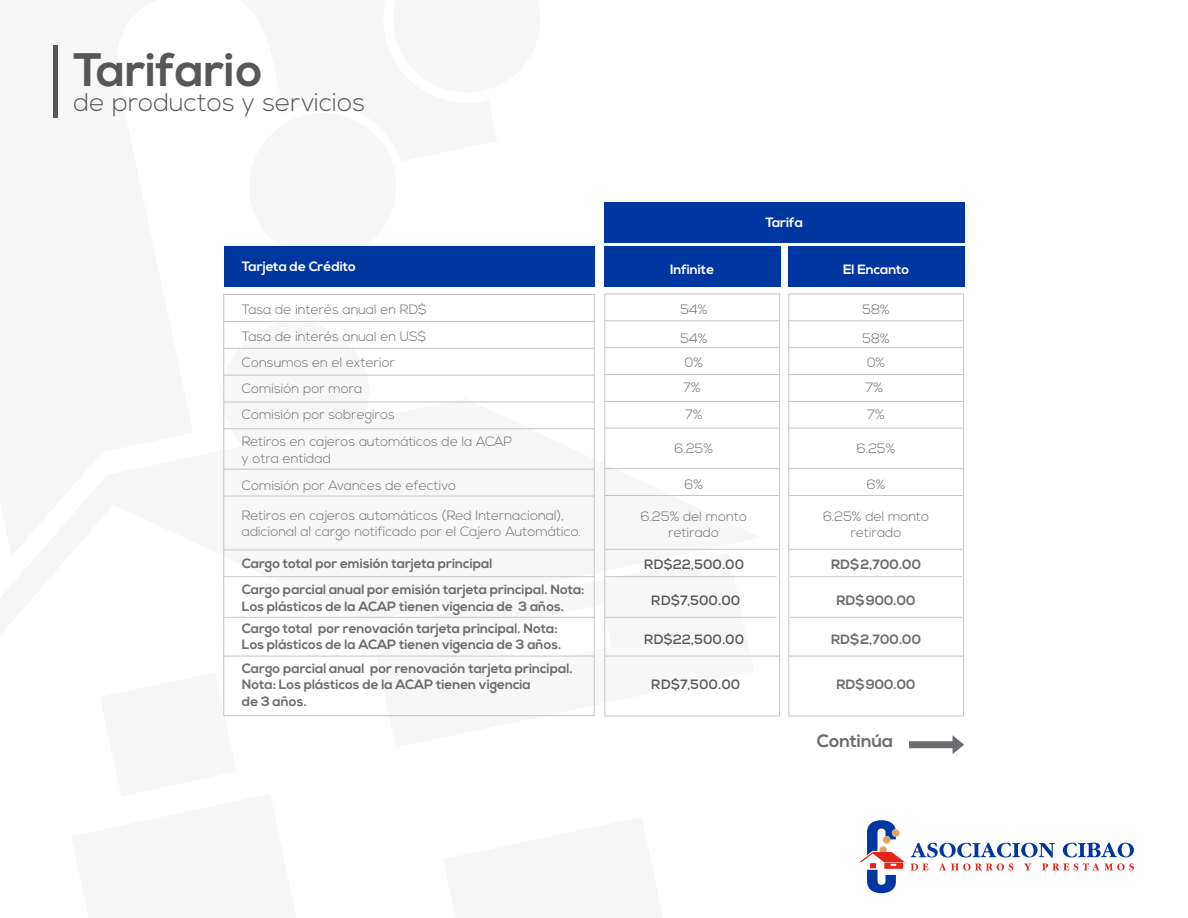
<style>
.page{position:relative;width:1188px;height:918px;background:#fff}
.page>*{position:absolute;margin:0;border:0;box-sizing:border-box;transform-origin:0 0}
.t1{font:700 46.95px "Nexa";color:#575756}
.t2{font:300 25.8px "Nexa";color:#575756}
.t3{font:700 18px "Nexa";color:#6c6d70}
.t4{font:300 13.5px/16.2px "Nexa";color:#6c6d70}
.t5{font:700 13.5px/16.2px "Nexa";color:#6c6d70}
.t6{font:700 13.5px "Nexa";color:#575756}
.t7{font:700 13.5px "Nexa";color:#fff}
</style>
<div class="page">
<svg style="left:53px;top:45px;width:708px;height:672px"></svg>
<svg style="left:911px;top:843px;width:223px;height:28px"></svg>
<svg style="left:859px;top:820px;width:46px;height:73px"></svg>
<div style="left:53px;top:46px;width:5px;height:72px;background:#575756"></div>
<hr style="left:224px;top:656px;width:370px;height:1px;background:#c6c6c5">
<hr style="left:224px;top:576px;width:370px;height:1px;background:#c6c6c5">
<hr style="left:224px;top:617px;width:370px;height:1px;background:#c6c6c5">
<hr style="left:224px;top:549px;width:370px;height:1px;background:#c6c6c5">
<hr style="left:224px;top:496px;width:370px;height:1px;background:#c6c6c5">
<hr style="left:224px;top:469px;width:370px;height:1px;background:#c6c6c5">
<hr style="left:224px;top:428px;width:370px;height:1px;background:#c6c6c5">
<hr style="left:224px;top:402px;width:370px;height:1px;background:#c6c6c5">
<hr style="left:224px;top:375px;width:370px;height:1px;background:#c6c6c5">
<hr style="left:224px;top:348px;width:370px;height:1px;background:#c6c6c5">
<hr style="left:224px;top:321px;width:370px;height:1px;background:#c6c6c5">
<div style="left:604px;top:246px;width:176px;height:40px;background:#0036a0"></div>
<div style="left:604px;top:202px;width:360px;height:41px;background:#0036a0"></div>
<div style="left:604px;top:294px;width:176px;height:422px;border:1px solid #c6c6c5"></div>
<hr style="left:605px;top:549px;width:175px;height:1px;background:#c6c6c5">
<hr style="left:605px;top:495px;width:175px;height:1px;background:#c6c6c5">
<hr style="left:605px;top:468px;width:175px;height:1px;background:#c6c6c5">
<hr style="left:605px;top:428px;width:175px;height:1px;background:#c6c6c5">
<hr style="left:605px;top:401px;width:175px;height:1px;background:#c6c6c5">
<hr style="left:605px;top:374px;width:175px;height:1px;background:#c6c6c5">
<hr style="left:605px;top:347px;width:175px;height:1px;background:#c6c6c5">
<hr style="left:605px;top:320px;width:175px;height:1px;background:#c6c6c5">
<hr style="left:605px;top:576px;width:171px;height:1px;background:#c6c6c5">
<hr style="left:605px;top:617px;width:171px;height:1px;background:#c6c6c5">
<hr style="left:605px;top:656px;width:175px;height:1px;background:#c6c6c5">
<div style="left:224px;top:246px;width:370px;height:40px;background:#0036a0"></div>
<div style="left:788px;top:294px;width:176px;height:422px;border:1px solid #c6c6c5"></div>
<hr style="left:789px;top:549px;width:175px;height:1px;background:#c6c6c5">
<hr style="left:789px;top:495px;width:175px;height:1px;background:#c6c6c5">
<hr style="left:789px;top:468px;width:175px;height:1px;background:#c6c6c5">
<hr style="left:789px;top:428px;width:175px;height:1px;background:#c6c6c5">
<hr style="left:789px;top:401px;width:175px;height:1px;background:#c6c6c5">
<hr style="left:789px;top:374px;width:175px;height:1px;background:#c6c6c5">
<hr style="left:789px;top:347px;width:175px;height:1px;background:#c6c6c5">
<hr style="left:789px;top:320px;width:175px;height:1px;background:#c6c6c5">
<hr style="left:790px;top:576px;width:172px;height:1px;background:#c6c6c5">
<hr style="left:790px;top:617px;width:172px;height:1px;background:#c6c6c5">
<hr style="left:789px;top:656px;width:175px;height:1px;background:#c6c6c5">
<div style="left:788px;top:246px;width:176px;height:40px;background:#0036a0"></div>
<svg style="left:909px;top:735px;width:55px;height:19px"></svg>
<h1 class="t1" style="left:74px;top:42px;width:191px">Tarifario</h1>
<h2 class="t2" style="left:74px;top:88px;width:293px">de productos y servicios</h2>
<p class="t7" style="left:242px;top:259px;width:116px">Tarjeta de Crédito</p>
<p class="t4" style="left:242px;top:297px;width:186px;line-height:26.7px;text-align:justify">Tasa de interés anual en RD$ Tasa de interés anual en US$ Consumos en el exterior</p>
<p class="t4" style="left:242px;top:375px;width:272px;line-height:26.8px">Comisión por mora<br>Comisión por sobregiros<br>Retiros en cajeros automáticos de la ACAP</p>
<p class="t4" style="left:242px;top:445px;width:216px;line-height:27px">y otra entidad<br>Comisión por Avances de efectivo</p>
<p class="t4" style="left:242px;top:508px;width:341px">Retiros en cajeros automáticos (Red Internacional), adicional al cargo notificado por el Cajero Automático.</p>
<p class="t5" style="left:242px;top:556px;width:252px">Cargo total por emisión tarjeta principal</p>
<p class="t5" style="left:242px;top:582px;width:344px">Cargo parcial anual por emisión tarjeta principal. Nota:<br>Los plásticos de la ACAP tienen vigencia de 3 años.</p>
<p class="t5" style="left:242px;top:620px;width:321px">Cargo total por renovación tarjeta principal. Nota:<br>Los plásticos de la ACAP tienen vigencia de 3 años.</p>
<p class="t5" style="left:242px;top:661px;width:332px">Cargo parcial anual por renovación tarjeta principal.<br>Nota: Los plásticos de la ACAP tienen vigencia<br>de 3 años.</p>
<p class="t7" style="left:765px;top:214px;width:39px">Tarifa</p>
<p class="t7" style="left:670px;top:261px;width:46px">Infinite</p>
<p class="t7" style="left:843px;top:261px;width:68px">El Encanto</p>
<p class="t4" style="left:680px;top:296px;width:28px;line-height:28.2px">54%<br>54%</p>
<p class="t4" style="left:683px;top:350px;width:21px;line-height:25.5px">0%<br>7%</p>
<p class="t4" style="left:685px;top:407px;width:19px">7%</p>
<p class="t4" style="left:675px;top:441px;width:40px">6.25%</p>
<p class="t4" style="left:685px;top:477px;width:20px">6%</p>
<p class="t4" style="left:641px;top:509px;width:108px;text-align:center">6.25% del monto retirado</p>
<p class="t6" style="left:644px;top:556px;width:102px">RD$22,500.00</p>
<p class="t6" style="left:651px;top:592px;width:91px">RD$7,500.00</p>
<p class="t4" style="left:862px;top:296px;width:29px;line-height:28.2px">58%<br>58%</p>
<p class="t4" style="left:865px;top:350px;width:21px;line-height:25.5px">0%<br>7%</p>
<p class="t4" style="left:867px;top:407px;width:19px">7%</p>
<p class="t4" style="left:857px;top:441px;width:40px">6.25%</p>
<p class="t4" style="left:867px;top:477px;width:20px">6%</p>
<p class="t4" style="left:823px;top:509px;width:108px;text-align:center">6.25% del monto retirado</p>
<p class="t5" style="left:831px;top:557px;width:91px">RD$2,700.00</p>
<p class="t5" style="left:837px;top:593px;width:81px">RD$900.00</p>
<p class="t6" style="left:644px;top:630px;width:102px">RD$22,500.00</p>
<p class="t5" style="left:831px;top:631px;width:91px">RD$2,700.00</p>
<p class="t6" style="left:651px;top:676px;width:91px">RD$7,500.00</p>
<p class="t5" style="left:837px;top:677px;width:81px">RD$900.00</p>
<h3 class="t3" style="left:817px;top:731px;width:78px">Continúa</h3>
</div>
